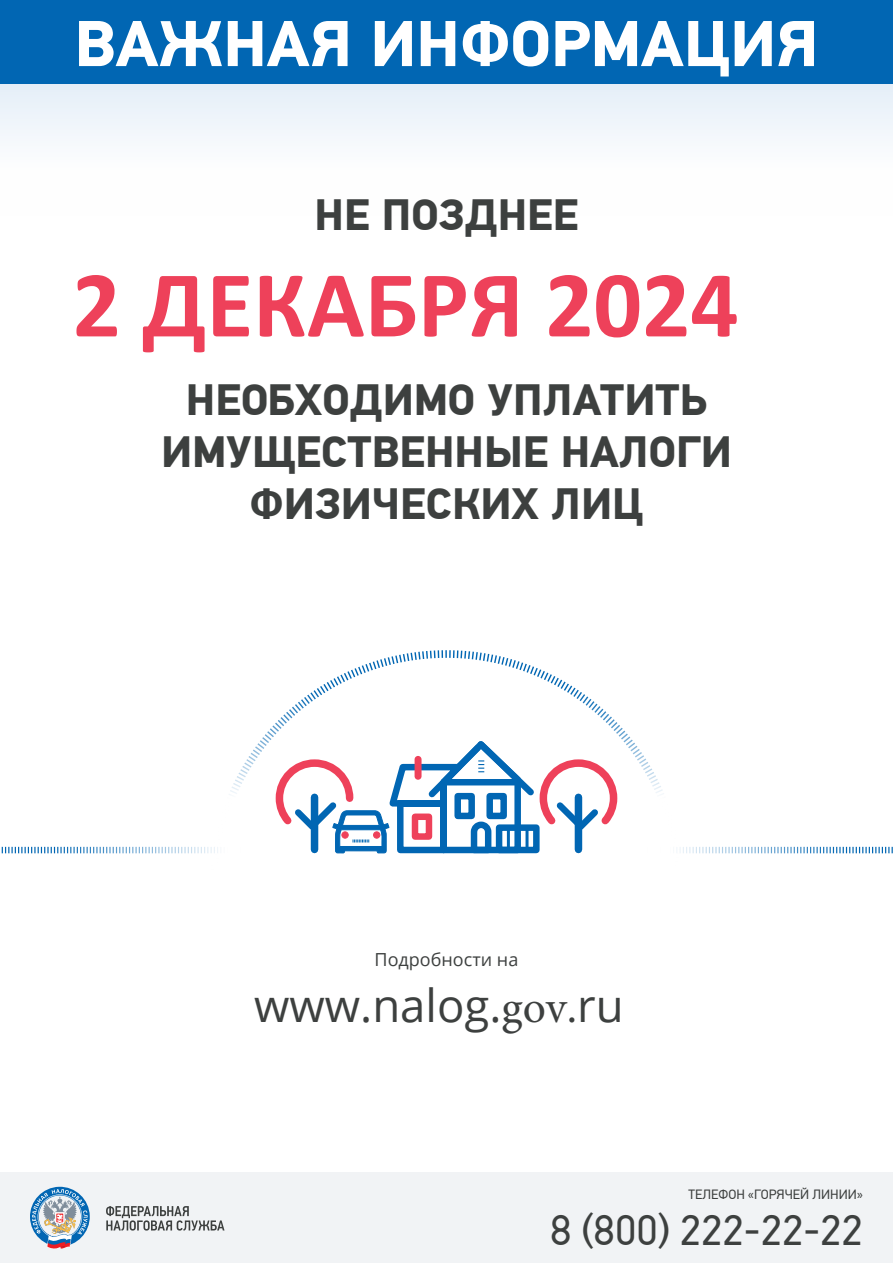
<style>
.page{position:relative;width:893px;height:1263px;background:#fff}
.page>*{position:absolute;margin:0;border:0;box-sizing:border-box;transform-origin:0 0}
.t1{font:700 95.4px "Calibri";color:#ee415a}
.t2{font:700 64.8px "PF Din Text Pro";color:#fff}
.t3{font:45.45px "Open Sans";color:#3d403f}
.t4{font:700 43.65px/52.5px "PF Din Text Pro";color:#3d403f;text-align:center}
.t5{font:42.75px "PF Din Text Pro";color:#3d403f}
.t6{font:18px "Open Sans";color:#3d403f}
.t7{font:13.5px "PF Din Text Pro";color:#3d403f}
.s1{font-family:"Minion Pro"}
</style>
<div class="page">
<div style="left:0;top:84px;width:893px;height:55px;background:#ecf3fa"></div>
<div style="left:0;top:0;width:893px;height:84px;background:#0166b3"></div>
<div style="left:0;top:1173px;width:893px;height:90px;background:#f1f3f5"></div>
<svg style="left:106px;top:1206px;width:119px;height:25px"></svg>
<svg style="left:30px;top:1186px;width:60px;height:63px"></svg>
<svg style="left:1px;top:847px;width:208px;height:6px"></svg>
<svg style="left:686px;top:847px;width:207px;height:6px"></svg>
<svg style="left:210px;top:650px;width:474px;height:204px"></svg>
<h2 class="t2" style="left:74px;top:4px;width:745px">ВАЖНАЯ ИНФОРМАЦИЯ</h2>
<p class="t4" style="left:315px;top:189px;width:265px">НЕ ПОЗДНЕЕ</p>
<h1 class="t1" style="left:72px;top:237px;width:668px">2 ДЕКАБРЯ 2024</h1>
<p class="t4" style="left:161px;top:374px;width:572px">НЕОБХОДИМО УПЛАТИТЬ<br>ИМУЩЕСТВЕННЫЕ НАЛОГИ<br>ФИЗИЧЕСКИХ ЛИЦ</p>
<p class="t6" style="left:375px;top:949px;width:145px">Подробности на</p>
<p class="t3" style="left:254px;top:980px;width:371px">www.nalog.<span class="s1">gov.</span>ru</p>
<p class="t7" style="left:689px;top:1186px;width:176px">ТЕЛЕФОН «ГОРЯЧЕЙ ЛИНИИ»</p>
<p class="t5" style="left:550px;top:1205px;width:314px">8 (800) 222-22-22</p>
</div>
